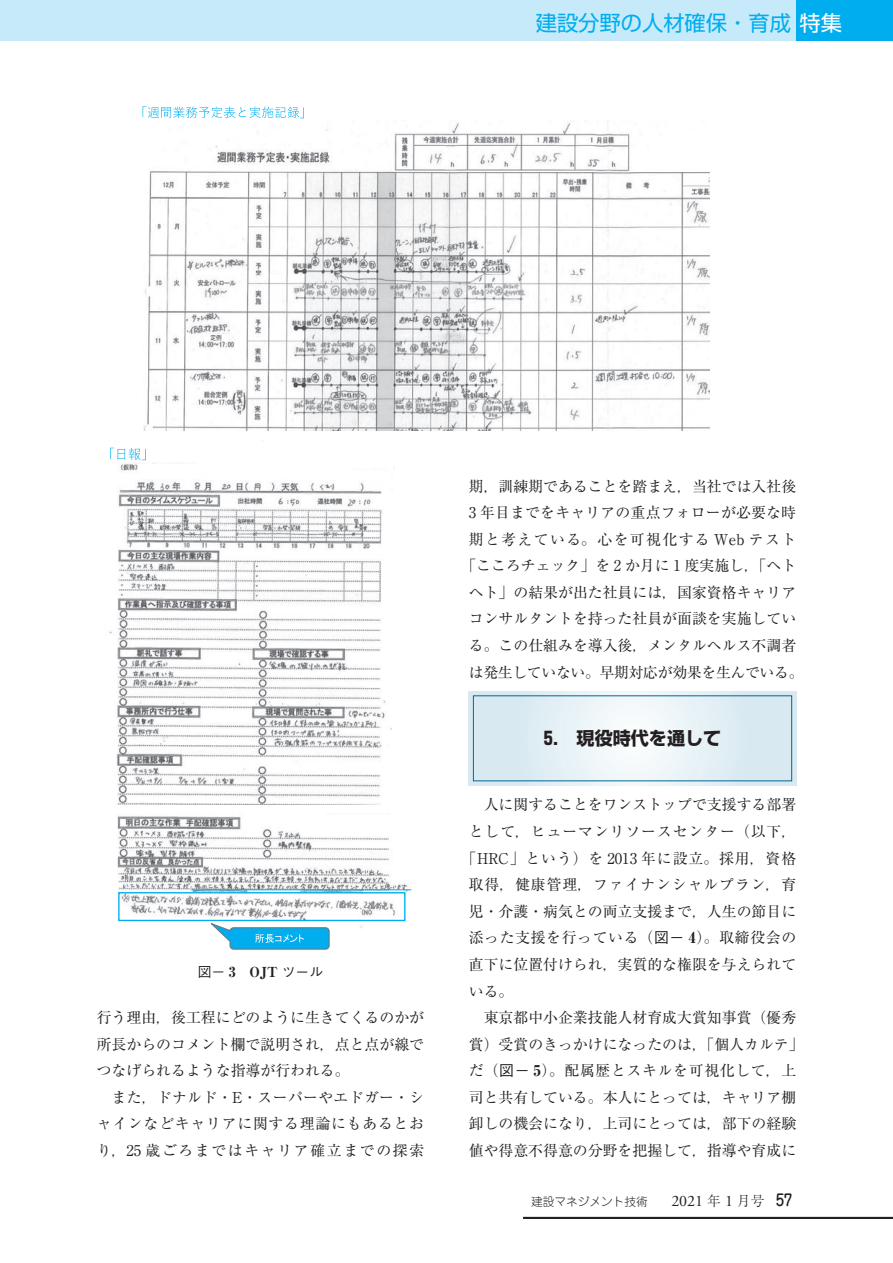
<style>
.page{position:relative;width:893px;height:1263px;background:#fff}
.page>*{position:absolute;margin:0;border:0;box-sizing:border-box;transform-origin:0 0}
.t1{font:21.3px "Shin Go Pr 6 N";color:#00aeef}
.t2{font:700 18px "Shin Go Pr 6 N";color:#231f20}
.t3{font:14.85px/26.5px "Ryumin Pr 6 N";color:#231f20;text-align:justify}
.t4{font:14.85px "Ryumin Pr 6 N";letter-spacing:.06em;color:#231f20}
.t5{font:14.85px "Ryumin Pr 6 N";letter-spacing:.04em;color:#231f20}
.t6{font:14.85px "Ryumin Pr 6 N";letter-spacing:.045em;color:#231f20}
.t7{font:500 13.8px "Gothic BBB Pr 6 N";color:#231f20}
.t8{font:300 11.7px "Jun 101 Pro";color:#231f20}
.t9{font:500 6.3px "Koz Go Pr 6 N";color:#57585a;scale:.9 1}
.s1{color:#fff}
.s2{font-family:"Ryumin Pr 6 N";font-weight:800}
.s3{font-family:"Gothic BBB Pr 6 N";font-weight:500}
.s4{font-weight:800}
.s5{font-family:"Adobe Garamond Pro";font-weight:400;font-size:15.9px}
.s6{font-family:"Ryumin Pr 6 N";font-size:13.8px}
.s7{font-family:"Jun 34 Pro";font-weight:500;font-size:15.9px}
</style>
<div class="page">
<div style="left:795px;top:0;width:98px;height:40px;background:#00aeef"></div>
<div style="left:0;top:0;width:795px;height:40px;background:#c6eafa"></div>
<svg style="left:469px;top:691px;width:327px;height:95px;background:#bdd9e4"></svg>
<svg style="left:475px;top:697px;width:315px;height:82px"></svg>
<svg style="left:143px;top:106px;width:161px;height:12px"></svg>
<img style="left:143px;top:122px;width:567px;height:309px">
<div style="left:205px;top:334px;width:23px;height:7px;background:#fff"></div>
<div style="left:649px;top:145px;width:61px;height:23px;background:#fff"></div>
<img style="left:109px;top:447px;width:277px;height:357px">
<svg style="left:110px;top:448px;width:36px;height:12px"></svg>
<img style="left:117px;top:816px;width:295px;height:112px">
<hr style="left:191px;top:889px;width:220px;height:1px;background:#00aeef">
<div style="left:118px;top:892px;width:287px;height:29px;border:1px solid #00aeef"></div>
<svg style="left:208px;top:921px;width:122px;height:29px"></svg>
<div style="left:138px;top:464px;width:61px;height:14px;background:#fff"></div>
<div style="left:352px;top:471px;width:39px;height:8px;background:#fff"></div>
<hr style="left:523px;top:1217px;width:370px;height:2px;background:#231f20">
<h1 class="t1" style="left:536px;top:6px;width:308px">建設分野の人材確保・育成<span class="s1">特集</span></h1>
<p class="t9" style="left:211px;top:334px;width:14px">定例</p>
<p class="t7" style="left:198px;top:961px;width:127px">図－ <span class="s2">3 OJT</span> ツール</p>
<p class="t3" style="left:97px;top:1003px;width:329px">行う理由，後工程にどのように生きてくるのかが所長からのコメント欄で説明され，点と点が線でつなげられるような指導が行われる。</p>
<p class="t3" style="left:97px;top:1083px;width:329px;text-indent:15px">また，ドナルド・E・スーパーやエドガー・シャインなどキャリアに関する理論にもあるとおり，25 歳ごろまではキャリア確立までの探索</p>
<p class="t3" style="left:461px;top:472px;width:344px;text-align:center">期，訓練期であることを踏まえ，当社では入社後<br>3 年目までをキャリアの重点フォローが必要な時期と考えている。心を可視化する Web テスト「こころチェック」を 2 か月に 1 度実施し，「ヘトヘト」の結果が出た社員には，国家資格キャリアコンサルタントを持った社員が面談を実施している。この仕組みを導入後，メンタルヘルス不調者は発生していない。早期対応が効果を生んでいる。</p>
<p class="t2" style="left:544px;top:724px;width:179px">5.　現役時代を通して</p>
<p class="t3" style="left:484px;top:791px;width:314px">人に関することをワンストップで支援する部署</p>
<p class="t4" style="left:469px;top:820px;width:329px">として，ヒューマンリソースセンター（以下，</p>
<p class="t4" style="left:461px;top:846px;width:336px">「HRC」という）を 2013 年に設立。採用，資格</p>
<p class="t4" style="left:469px;top:873px;width:329px">取得，健康管理，ファイナンシャルプラン，育</p>
<p class="t3" style="left:469px;top:897px;width:329px">児・介護・病気との両立支援まで，人生の節目に</p>
<p class="t5" style="left:469px;top:926px;width:329px">添った支援を行っている（<span class="s3">図－</span> <span class="s4">4</span>）。取締役会の</p>
<p class="t3" style="left:469px;top:950px;width:329px">直下に位置付けられ，実質的な権限を与えられて</p>
<p class="t3" style="left:469px;top:977px;width:46px">いる。</p>
<p class="t3" style="left:484px;top:1003px;width:314px">東京都中小企業技能人材育成大賞知事賞（優秀</p>
<p class="t3" style="left:469px;top:1030px;width:336px">賞）受賞のきっかけになったのは，「個人カルテ」</p>
<p class="t6" style="left:469px;top:1059px;width:329px">だ（<span class="s3">図－</span> <span class="s4">5</span>）。配属歴とスキルを可視化して，上</p>
<p class="t3" style="left:469px;top:1083px;width:329px">司と共有している。本人にとっては，キャリア棚</p>
<p class="t3" style="left:469px;top:1110px;width:329px">卸しの機会になり，上司にとっては，部下の経験</p>
<p class="t3" style="left:469px;top:1136px;width:329px">値や得意不得意の分野を把握して，指導や育成に</p>
<p class="t8" style="left:531px;top:1192px;width:262px">建設マネジメント技術　　<span class="s5">2021</span> <span class="s6">年</span> <span class="s5">1</span> <span class="s6">月号</span> <span class="s7">57</span></p>
</div>
